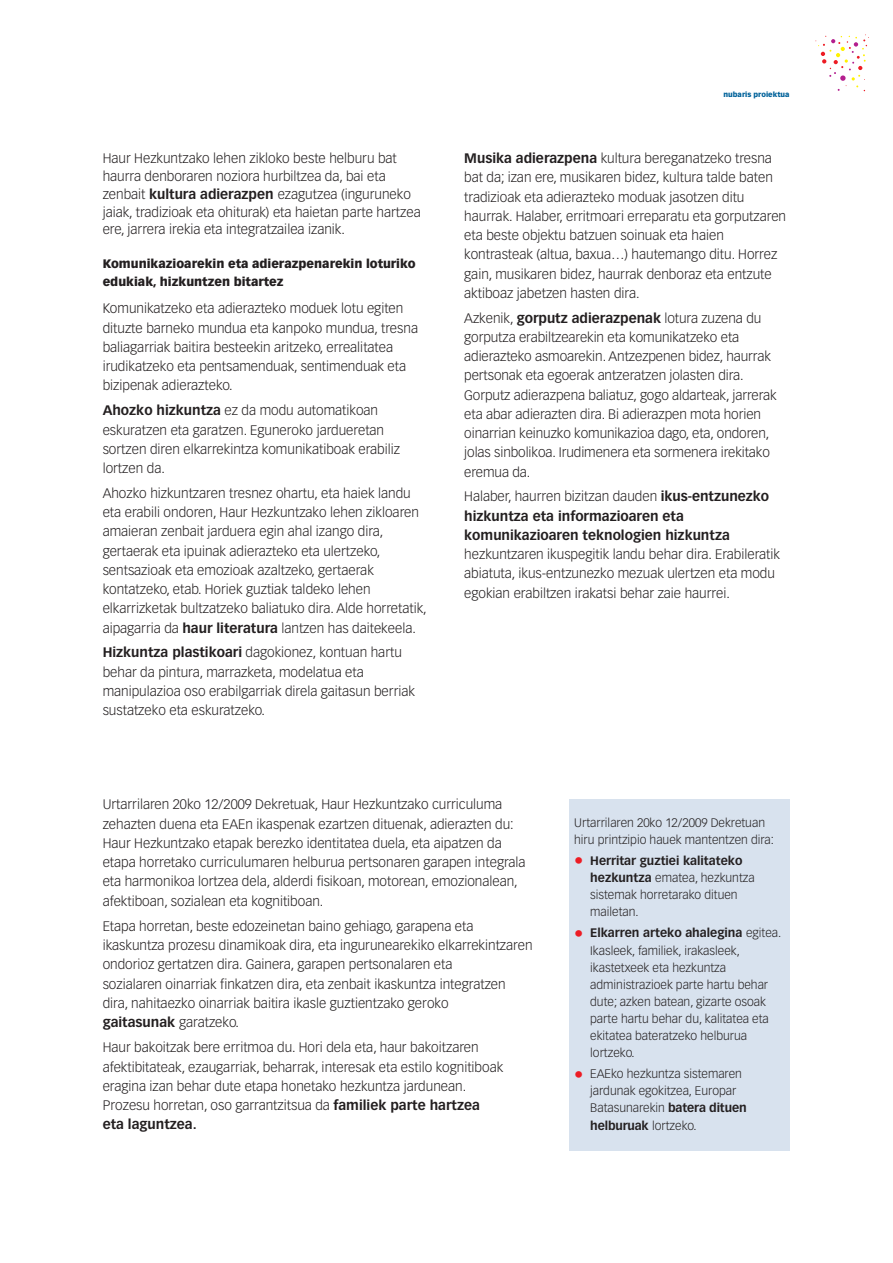
<style>
.page{position:relative;width:893px;height:1263px;background:#fff}
.page>*{position:absolute;margin:0;border:0;box-sizing:border-box;transform-origin:0 0}
.t1{font:300 13.5px/19.2px "Vectora LH";color:#231f20}
.t2{font:700 13.5px/19.2px "Vectora LH";color:#231f20}
.t3{font:300 12.15px/17.1px "Vectora LH";color:#231f20}
.t4{font:900 12.15px/17.9px "Vectora LH";color:#231f20}
.t5{font:900 7.2px "Vectora LH";color:#00629a}
.s1{font-weight:700}
.s2{font-weight:300}
.s3{font-size:18.6px;color:#ed1c24}
</style>
<div class="page">
<svg style="left:815px;top:34px;width:54px;height:57px"></svg>
<div style="left:568px;top:799px;width:221px;height:351px;background:#d8e2ee"></div>
<p class="t1" style="left:103px;top:150px;width:320px;line-height:17.9px">Haur Hezkuntzako lehen zikloko beste helburu bat haurra denboraren noziora hurbiltzea da, bai eta zenbait <span class="s1">kultura adierazpen</span> ezagutzea (inguruneko jaiak, tradizioak eta ohiturak) eta haietan parte hartzea ere, jarrera irekia eta integratzailea izanik.</p>
<p class="t4" style="left:103px;top:256px;width:315px">Komunikazioarekin eta adierazpenarekin loturiko edukiak, hizkuntzen bitartez</p>
<p class="t1" style="left:103px;top:300px;width:317px">Komunikatzeko eta adierazteko moduek lotu egiten dituzte barneko mundua eta kanpoko mundua, tresna baliagarriak baitira besteekin aritzeko, errealitatea irudikatzeko eta pentsamenduak, sentimenduak eta bizipenak adierazteko.</p>
<p class="t1" style="left:103px;top:402px;width:299px"><span class="s1">Ahozko hizkuntza</span> ez da modu automatikoan eskuratzen eta garatzen. Eguneroko jardueretan sortzen diren elkarrekintza komunikatiboak erabiliz lortzen da.</p>
<p class="t1" style="left:103px;top:484px;width:325px">Ahozko hizkuntzaren tresnez ohartu, eta haiek landu eta erabili ondoren, Haur Hezkuntzako lehen zikloaren amaieran zenbait jarduera egin ahal izango dira, gertaerak eta ipuinak adierazteko eta ulertzeko, sentsazioak eta emozioak azaltzeko, gertaerak kontatzeko, etab. Horiek guztiak taldeko lehen elkarrizketak bultzatzeko baliatuko dira. Alde horretatik, aipagarria da <span class="s1">haur literatura</span> lantzen has daitekeela.</p>
<p class="t1" style="left:103px;top:644px;width:314px"><span class="s1">Hizkuntza plastikoari</span> dagokionez, kontuan hartu behar da pintura, marrazketa, modelatua eta manipulazioa oso erabilgarriak direla gaitasun berriak sustatzeko eta eskuratzeko.</p>
<p class="t5" style="left:723px;top:91px;width:67px">nubaris proiektua</p>
<p class="t1" style="left:464px;top:150px;width:323px"><span class="s1">Musika adierazpena</span> kultura bereganatzeko tresna bat da; izan ere, musikaren bidez, kultura talde baten tradizioak eta adierazteko moduak jasotzen ditu haurrak. Halaber, erritmoari erreparatu eta gorputzaren eta beste objektu batzuen soinuak eta haien kontrasteak (altua, baxua…) hautemango ditu. Horrez gain, musikaren bidez, haurrak denboraz eta entzute aktiboaz jabetzen hasten dira.</p>
<p class="t1" style="left:464px;top:309px;width:314px">Azkenik, <span class="s1">gorputz adierazpenak</span> lotura zuzena du gorputza erabiltzearekin eta komunikatzeko eta adierazteko asmoarekin. Antzezpenen bidez, haurrak pertsonak eta egoerak antzeratzen jolasten dira.<br>Gorputz adierazpena baliatuz, gogo aldarteak, jarrerak eta abar adierazten dira. Bi adierazpen mota horien oinarrian keinuzko komunikazioa dago, eta, ondoren, jolas sinbolikoa. Irudimenera eta sormenera irekitako eremua da.</p>
<p class="t2" style="left:464px;top:488px;width:306px"><span class="s2">Halaber, haurren bizitzan dauden</span> ikus-entzunezko hizkuntza eta informazioaren eta komunikazioaren teknologien hizkuntza</p>
<p class="t1" style="left:464px;top:546px;width:317px">hezkuntzaren ikuspegitik landu behar dira. Erabileratik abiatuta, ikus-entzunezko mezuak ulertzen eta modu egokian erabiltzen irakatsi behar zaie haurrei.</p>
<p class="t1" style="left:103px;top:796px;width:424px">Urtarrilaren 20ko 12/2009 Dekretuak, Haur Hezkuntzako curriculuma zehazten duena eta EAEn ikaspenak ezartzen dituenak, adierazten du:<br>Haur Hezkuntzako etapak berezko identitatea duela, eta aipatzen da etapa horretako curriculumaren helburua pertsonaren garapen integrala eta harmonikoa lortzea dela, alderdi fisikoan, motorean, emozionalean, afektiboan, sozialean eta kognitiboan.</p>
<p class="t1" style="left:103px;top:917px;width:431px">Etapa horretan, beste edozeinetan baino gehiago, garapena eta ikaskuntza prozesu dinamikoak dira, eta ingurunearekiko elkarrekintzaren ondorioz gertatzen dira. Gainera, garapen pertsonalaren eta<br>sozialaren oinarriak finkatzen dira, eta zenbait ikaskuntza integratzen dira, nahitaezko oinarriak baitira ikasle guztientzako geroko<br><span class="s1">gaitasunak</span> garatzeko.</p>
<p class="t1" style="left:103px;top:1039px;width:402px">Haur bakoitzak bere erritmoa du. Hori dela eta, haur bakoitzaren afektibitateak, ezaugarriak, beharrak, interesak eta estilo kognitiboak eragina izan behar dute etapa honetako hezkuntza jardunean.<br>Prozesu horretan, oso garrantzitsua da <span class="s1">familiek parte hartzea eta laguntzea.</span></p>
<p class="t3" style="left:574px;top:815px;width:201px">Urtarrilaren 20ko 12/2009 Dekretuan hiru printzipio hauek mantentzen dira:</p>
<p class="t3" style="left:590px;top:853px;width:166px;text-indent:-16px"><span class="s3">•</span> <span class="s1">Herritar guztiei kalitateko hezkuntza</span> ematea, hezkuntza sistemak horretarako dituen mailetan.</p>
<p class="t3" style="left:590px;top:925px;width:193px;text-indent:-16px"><span class="s3">•</span> <span class="s1">Elkarren arteko ahalegina</span> egitea.<br>Ikasleek, familiek, irakasleek, ikastetxeek eta hezkuntza administrazioek parte hartu behar dute; azken batean, gizarte osoak parte hartu behar du, kalitatea eta ekitatea bateratzeko helburua lortzeko.</p>
<p class="t3" style="left:590px;top:1066px;width:158px;text-indent:-16px"><span class="s3">•</span> EAEko hezkuntza sistemaren jardunak egokitzea, Europar<br>Batasunarekin <span class="s1">batera dituen helburuak</span> lortzeko.</p>
</div>
